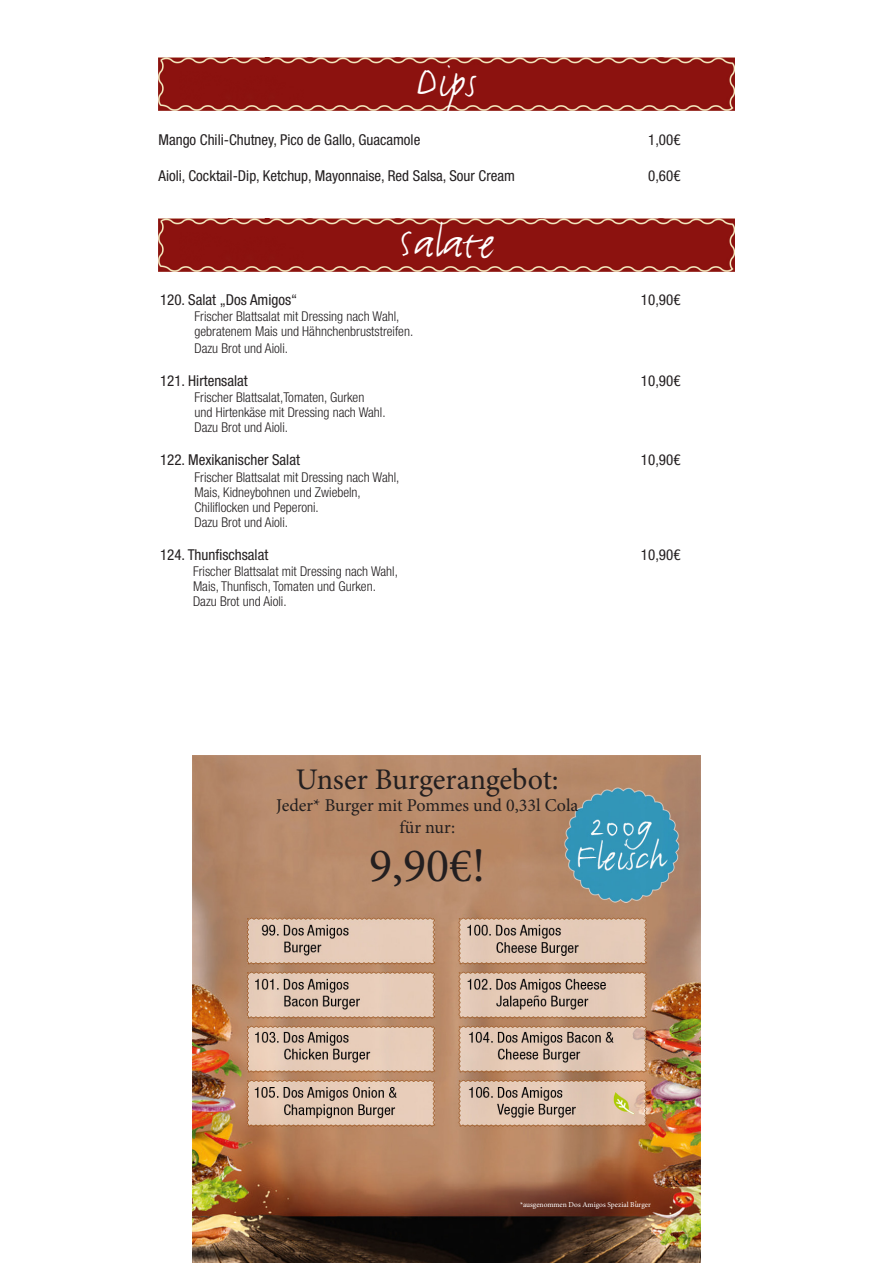
<style>
.page{position:relative;width:893px;height:1263px;background:#fff}
.page>*{position:absolute;margin:0;border:0;box-sizing:border-box;transform-origin:0 0}
.Fußzeilentext{font:49.5px "FF Justlefthand";color:#fff}
.t1{font:48px "Minion Pro";color:#231f20}
.t2{font:30px "Minion Pro";letter-spacing:-.005em;color:#231f20}
.t3{font:18px "Minion Pro";color:#231f20}
.Name_des_Gerichts_Pr{font:condensed 15px "Helvetica Neue LT Pro";color:#231f20}
.Name_des_Gerichts_Pr-2{font:300 condensed 13.5px "Helvetica Neue LT Pro";color:#231f20}
.t4{font:7.5px "Minion Pro";color:#fff}
</style>
<div class="page">
<img style="left:159px;top:57px;width:575px;height:54px">
<img style="left:159px;top:218px;width:575px;height:53px">
<img style="left:192px;top:756px;width:509px;height:507px">
<p class="Fußzeilentext" style="left:417px;top:53px;width:61px">Dips</p>
<p class="Name_des_Gerichts_Pr" style="left:159px;top:131px;width:263px">Mango Chili-Chutney, Pico de Gallo, Guacamole</p>
<p class="Name_des_Gerichts_Pr" style="left:648px;top:131px;width:34px">1,00€</p>
<p class="Name_des_Gerichts_Pr" style="left:159px;top:167px;width:358px">Aioli, Cocktail-Dip, Ketchup, Mayonnaise, Red Salsa, Sour Cream</p>
<p class="Name_des_Gerichts_Pr" style="left:648px;top:167px;width:34px">0,60€</p>
<p class="Fußzeilentext" style="left:399px;top:214px;width:96px">Salate</p>
<p class="Name_des_Gerichts_Pr" style="left:160px;top:290px;width:139px">120. Salat „Dos Amigos“</p>
<p class="Name_des_Gerichts_Pr" style="left:641px;top:290px;width:41px">10,90€</p>
<p class="Name_des_Gerichts_Pr-2" style="left:195px;top:308px;width:206px">Frischer Blattsalat mit Dressing nach Wahl,</p>
<p class="Name_des_Gerichts_Pr-2" style="left:195px;top:323px;width:220px">gebratenem Mais und Hähnchenbruststreifen.</p>
<p class="Name_des_Gerichts_Pr-2" style="left:195px;top:340px;width:95px">Dazu Brot und Aioli.</p>
<p class="Name_des_Gerichts_Pr" style="left:160px;top:371px;width:89px">121. Hirtensalat</p>
<p class="Name_des_Gerichts_Pr" style="left:641px;top:371px;width:41px">10,90€</p>
<p class="Name_des_Gerichts_Pr-2" style="left:195px;top:389px;width:171px">Frischer Blattsalat,Tomaten, Gurken</p>
<p class="Name_des_Gerichts_Pr-2" style="left:195px;top:404px;width:193px">und Hirtenkäse mit Dressing nach Wahl.</p>
<p class="Name_des_Gerichts_Pr-2" style="left:195px;top:419px;width:95px">Dazu Brot und Aioli.</p>
<p class="Name_des_Gerichts_Pr" style="left:160px;top:451px;width:141px">122. Mexikanischer Salat</p>
<p class="Name_des_Gerichts_Pr" style="left:641px;top:451px;width:41px">10,90€</p>
<p class="Name_des_Gerichts_Pr-2" style="left:195px;top:469px;width:206px">Frischer Blattsalat mit Dressing nach Wahl,</p>
<p class="Name_des_Gerichts_Pr-2" style="left:195px;top:484px;width:168px">Mais, Kidneybohnen und Zwiebeln,</p>
<p class="Name_des_Gerichts_Pr-2" style="left:195px;top:499px;width:126px">Chiliflocken und Peperoni.</p>
<p class="Name_des_Gerichts_Pr-2" style="left:195px;top:514px;width:95px">Dazu Brot und Aioli.</p>
<p class="Name_des_Gerichts_Pr" style="left:160px;top:545px;width:110px">124. Thunfischsalat</p>
<p class="Name_des_Gerichts_Pr" style="left:641px;top:545px;width:41px">10,90€</p>
<p class="Name_des_Gerichts_Pr-2" style="left:193px;top:563px;width:206px">Frischer Blattsalat mit Dressing nach Wahl,</p>
<p class="Name_des_Gerichts_Pr-2" style="left:193px;top:578px;width:184px">Mais, Thunfisch, Tomaten und Gurken.</p>
<p class="Name_des_Gerichts_Pr-2" style="left:193px;top:593px;width:95px">Dazu Brot und Aioli.</p>
<p class="t2" style="left:296px;top:760px;width:264px">Unser Burgerangebot:</p>
<p class="t3" style="left:276px;top:793px;width:304px">Jeder* Burger mit Pommes und 0,33l Cola</p>
<p class="t3" style="left:399px;top:815px;width:58px">für nur:</p>
<p class="t1" style="left:369px;top:833px;width:118px">9,90€!</p>
<p class="t4" style="left:520px;top:1199px;width:132px">*ausgenommen Dos Amigos Spezial Burger</p>
</div>
